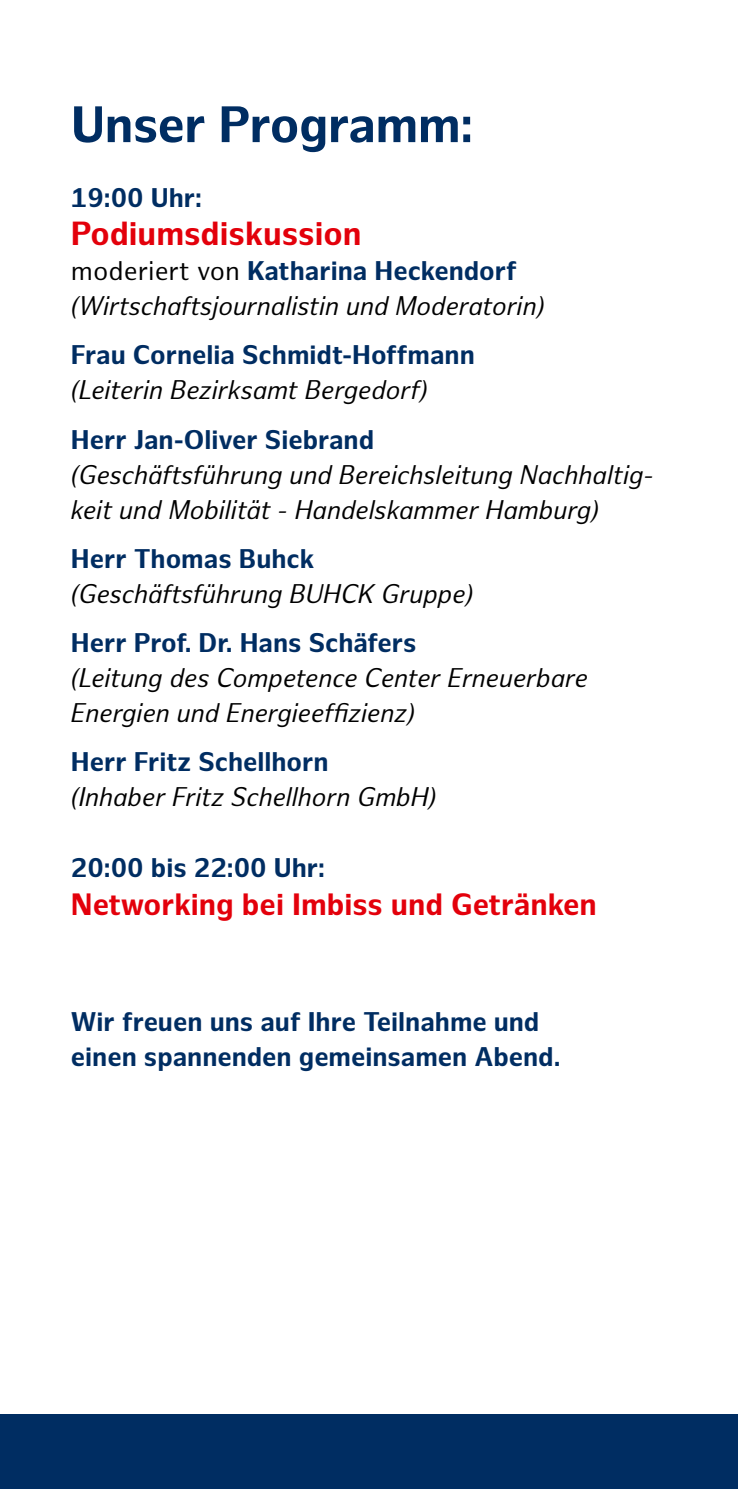
<style>
.page{position:relative;width:738px;height:1489px;background:#fff}
.page>*{position:absolute;margin:0;border:0;box-sizing:border-box;transform-origin:0 0}
.t1{font:700 50px "Hamburg Sans";letter-spacing:-.01em;color:#002d62}
.t2{font:700 32.5px "Hamburg Sans";color:#e3000b}
.t3{font:700 30px "Hamburg Sans";color:#e3000b}
.t4{font:italic 26.25px/35px "Hamburg Sans";color:#000}
.t5{font:700 26.25px/35px "Hamburg Sans";color:#002d62}
.s1{font-style:normal}
.s2{font-weight:700;font-style:normal;color:#002d62}
</style>
<div class="page">
<div style="left:0;top:1414px;width:737px;height:74px;background:#002d62"></div>
<h1 class="t1" style="left:71px;top:95px;width:403px">Unser Programm:</h1>
<p class="t5" style="left:71px;top:181px;width:132px">19:00 Uhr:</p>
<p class="t2" style="left:71px;top:215px;width:292px">Podiumsdiskussion</p>
<p class="t4" style="left:71px;top:254px;width:474px"><span class="s1">moderiert von</span> <span class="s2">Katharina Heckendorf </span>(Wirtschaftsjournalistin und Moderatorin)</p>
<p class="t5" style="left:71px;top:338px;width:405px">Frau Cornelia Schmidt-Hoffmann</p>
<p class="t4" style="left:71px;top:374px;width:358px">(Leiterin Bezirksamt Bergedorf)</p>
<p class="t5" style="left:71px;top:423px;width:304px">Herr Jan-Oliver Siebrand</p>
<p class="t4" style="left:71px;top:458px;width:583px">(Geschäftsführung und Bereichsleitung Nachhaltig&shy;keit und Mobilität - Handelskammer Hamburg)</p>
<p class="t5" style="left:71px;top:542px;width:245px">Herr Thomas Buhck</p>
<p class="t4" style="left:71px;top:577px;width:403px">(Geschäftsführung BUHCK Gruppe)</p>
<p class="t5" style="left:71px;top:626px;width:347px">Herr Prof. Dr. Hans Schäfers</p>
<p class="t4" style="left:71px;top:661px;width:518px">(Leitung des Competence Center Erneuerbare<br>Energien und Energieeffizienz)</p>
<p class="t5" style="left:71px;top:745px;width:259px">Herr Fritz Schellhorn</p>
<p class="t4" style="left:71px;top:780px;width:366px">(Inhaber Fritz Schellhorn GmbH)</p>
<p class="t5" style="left:71px;top:850px;width:255px">20:00 bis 22:00 Uhr:</p>
<p class="t3" style="left:71px;top:887px;width:527px">Networking bei Imbiss und Getränken</p>
<p class="t5" style="left:71px;top:1005px;width:490px">Wir freuen uns auf Ihre Teilnahme und einen spannenden gemeinsamen Abend.</p>
</div>
